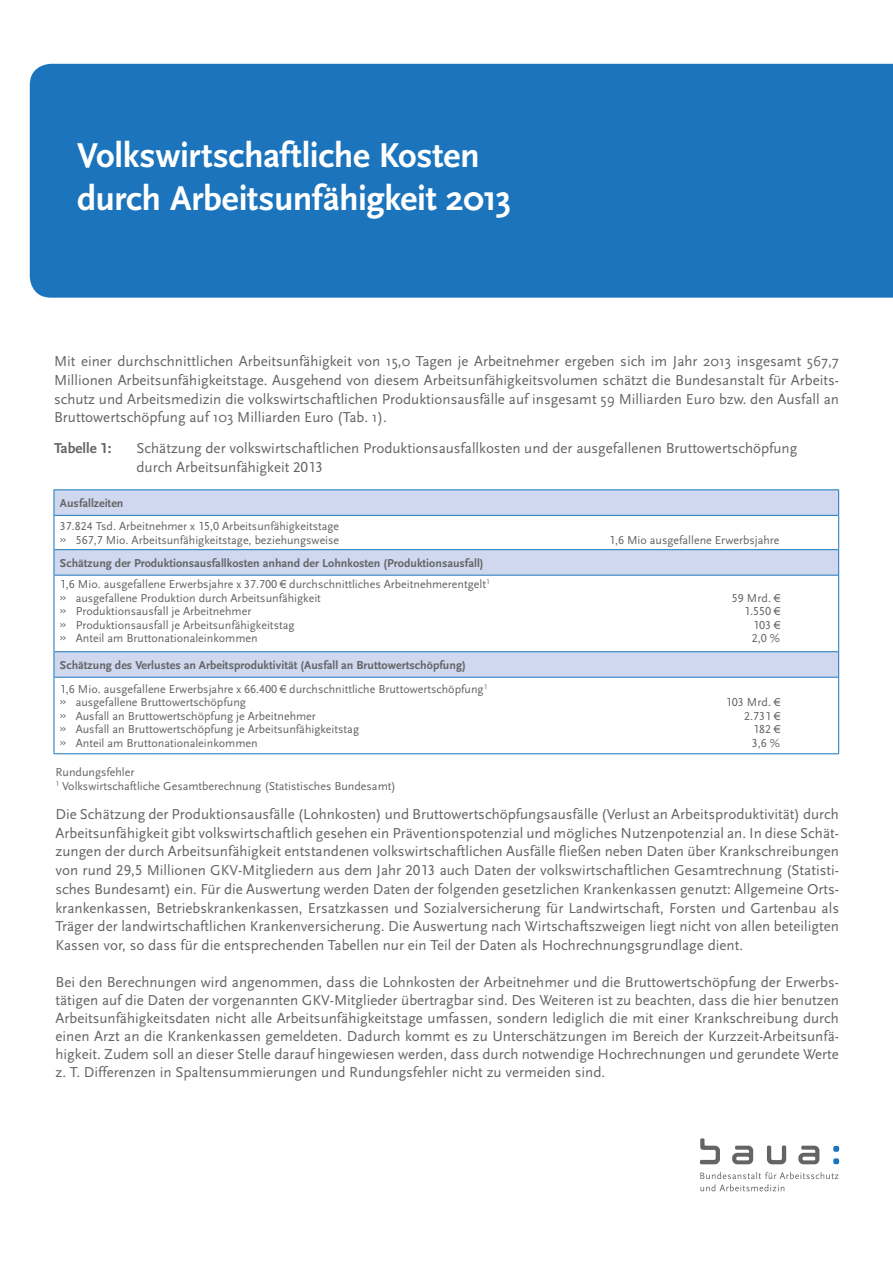
<style>
.page{position:relative;width:893px;height:1263px;background:#fff}
.page>*{position:absolute;margin:0;border:0;box-sizing:border-box;transform-origin:0 0}
.Autoren12pweiß{font:700 36px "Scala Sans Pro";letter-spacing:-.01em;color:#fff}
.Aufzählung_2{font:15px/18.8px "Scala Sans Pro";color:#636466;text-align:justify}
.Fließt10p{font:15px/18.8px "Scala Sans Pro";color:#636466;text-align:justify}
.Fließt10p-2{font:700 15px "Scala Sans Pro";color:#636466}
.Aufzählung_2-2{font:12px "Scala Sans Pro";color:#636466}
.t1{font:700 12px "Scala Sans Pro";color:#636466}
</style>
<div class="page">
<div style="left:30px;top:64px;width:863px;height:234px;background:#1c75bc"></div>
<svg style="left:55px;top:490px;width:783px;height:25px;background:#cbd6ec"></svg>
<svg style="left:55px;top:550px;width:783px;height:127px"></svg>
<hr style="left:54px;top:489px;width:785px;height:1px;background:#1c75bc">
<svg style="left:54px;top:490px;width:1px;height:25px"></svg>
<svg style="left:838px;top:490px;width:1px;height:25px"></svg>
<hr style="left:54px;top:515px;width:1px;height:35px;background:#1c75bc">
<hr style="left:838px;top:515px;width:1px;height:35px;background:#1c75bc">
<svg style="left:54px;top:550px;width:1px;height:25px"></svg>
<svg style="left:838px;top:550px;width:1px;height:25px"></svg>
<hr style="left:54px;top:575px;width:1px;height:77px;background:#1c75bc">
<hr style="left:838px;top:575px;width:1px;height:77px;background:#1c75bc">
<svg style="left:54px;top:652px;width:1px;height:25px"></svg>
<svg style="left:838px;top:652px;width:1px;height:25px"></svg>
<hr style="left:54px;top:677px;width:1px;height:76px;background:#1c75bc">
<hr style="left:838px;top:677px;width:1px;height:76px;background:#1c75bc">
<hr style="left:54px;top:753px;width:785px;height:1px;background:#1c75bc">
<hr style="left:54px;top:515px;width:784px;height:1px;background:#1c75bc">
<hr style="left:54px;top:549px;width:784px;height:1px;background:#1c75bc">
<hr style="left:54px;top:575px;width:784px;height:1px;background:#1c75bc">
<hr style="left:54px;top:651px;width:784px;height:1px;background:#1c75bc">
<hr style="left:54px;top:677px;width:784px;height:1px;background:#1c75bc">
<svg style="left:833px;top:1158px;width:6px;height:6px"></svg>
<svg style="left:833px;top:1146px;width:6px;height:6px"></svg>
<svg style="left:700px;top:1172px;width:138px;height:19px"></svg>
<svg style="left:700px;top:1138px;width:20px;height:26px"></svg>
<svg style="left:767px;top:1145px;width:19px;height:19px"></svg>
<svg style="left:732px;top:1146px;width:21px;height:18px"></svg>
<svg style="left:798px;top:1146px;width:21px;height:18px"></svg>
<p class="Autoren12pweiß" style="left:77px;top:134px;width:404px">Volkswirtschaftliche Kosten</p>
<p class="Autoren12pweiß" style="left:77px;top:177px;width:436px">durch Arbeitsunfähigkeit 2013</p>
<p class="Fließt10p" style="left:54px;top:352px;width:786px">Mit einer durchschnittlichen Arbeitsunfähigkeit von 15,0 Tagen je Arbeitnehmer ergeben sich im Jahr 2013 insgesamt 567,7<br>Millionen Arbeitsunfähigkeitstage. Ausgehend von diesem Arbeitsunfähigkeitsvolumen schätzt die Bundesanstalt für Arbeits&shy;schutz und Arbeitsmedizin die volkswirtschaftlichen Produktionsausfälle auf insgesamt 59 Milliarden Euro bzw. den Ausfall an Bruttowertschöpfung auf 103 Milliarden Euro (Tab. 1).</p>
<p class="Fließt10p-2" style="left:54px;top:440px;width:59px">Tabelle 1:</p>
<p class="Fließt10p" style="left:136px;top:439px;width:662px">Schätzung der volkswirtschaftlichen Produktionsausfallkosten und der ausgefallenen Bruttowertschöpfung durch Arbeitsunfähigkeit 2013</p>
<p class="t1" style="left:60px;top:496px;width:65px">Ausfallzeiten</p>
<p class="Aufzählung_2-2" style="left:60px;top:519px;width:281px">37.824 Tsd. Arbeitnehmer x 15,0 Arbeitsunfähigkeitstage</p>
<p class="Aufzählung_2-2" style="left:60px;top:533px;width:281px">» 567,7 Mio. Arbeitsunfähigkeitstage, beziehungsweise</p>
<p class="Aufzählung_2-2" style="left:609px;top:533px;width:172px">1,6 Mio ausgefallene Erwerbsjahre</p>
<p class="t1" style="left:60px;top:556px;width:425px">Schätzung der Produktionsausfallkosten anhand der Lohnkosten (Produktionsausfall)</p>
<p class="Aufzählung_2-2" style="left:60px;top:577px;width:431px">1,6 Mio. ausgefallene Erwerbsjahre x 37.700 € durchschnittliches Arbeitnehmerentgelt<sup>1</sup></p>
<p class="Aufzählung_2-2" style="left:60px;top:591px;width:263px">» ausgefallene Produktion durch Arbeitsunfähigkeit</p>
<p class="Aufzählung_2-2" style="left:732px;top:591px;width:50px">59 Mrd. €</p>
<p class="Aufzählung_2-2" style="left:60px;top:604px;width:193px">» Produktionsausfall je Arbeitnehmer</p>
<p class="Aufzählung_2-2" style="left:744px;top:604px;width:38px">1.550 €</p>
<p class="Aufzählung_2-2" style="left:60px;top:618px;width:236px">» Produktionsausfall je Arbeitsunfähigkeitstag</p>
<p class="Aufzählung_2-2" style="left:753px;top:618px;width:28px">103 €</p>
<p class="Aufzählung_2-2" style="left:60px;top:631px;width:199px">» Anteil am Bruttonationaleinkommen</p>
<p class="Aufzählung_2-2" style="left:752px;top:631px;width:30px">2,0 %</p>
<p class="t1" style="left:60px;top:658px;width:407px">Schätzung des Verlustes an Arbeitsproduktivität (Ausfall an Bruttowertschöpfung)</p>
<p class="Aufzählung_2-2" style="left:60px;top:682px;width:429px">1,6 Mio. ausgefallene Erwerbsjahre x 66.400 € durchschnittliche Bruttowertschöpfung<sup>1</sup></p>
<p class="Aufzählung_2-2" style="left:60px;top:695px;width:187px">» ausgefallene Bruttowertschöpfung</p>
<p class="Aufzählung_2-2" style="left:726px;top:695px;width:56px">103 Mrd. €</p>
<p class="Aufzählung_2-2" style="left:60px;top:709px;width:257px">» Ausfall an Bruttowertschöpfung je Arbeitnehmer</p>
<p class="Aufzählung_2-2" style="left:744px;top:709px;width:38px">2.731 €</p>
<p class="Aufzählung_2-2" style="left:60px;top:722px;width:301px">» Ausfall an Bruttowertschöpfung je Arbeitsunfähigkeitstag</p>
<p class="Aufzählung_2-2" style="left:753px;top:722px;width:28px">182 €</p>
<p class="Aufzählung_2-2" style="left:60px;top:736px;width:199px">» Anteil am Bruttonationaleinkommen</p>
<p class="Aufzählung_2-2" style="left:752px;top:736px;width:30px">3,6 %</p>
<p class="Aufzählung_2-2" style="left:56px;top:765px;width:80px">Rundungsfehler</p>
<p class="Aufzählung_2-2" style="left:56px;top:779px;width:342px"><sup>1</sup> Volkswirtschaftliche Gesamtberechnung (Statistisches Bundesamt)</p>
<p class="Aufzählung_2" style="left:56px;top:804px;width:785px">Die Schätzung der Produktionsausfälle (Lohnkosten) und Bruttowertschöpfungsausfälle (Verlust an Arbeitsproduktivität) durch Arbeitsunfähigkeit gibt volkswirtschaftlich gesehen ein Präventionspotenzial und mögliches Nutzenpotenzial an. In diese Schät&shy;zungen der durch Arbeitsunfähigkeit entstandenen volkswirtschaftlichen Ausfälle fließen neben Daten über Krankschreibungen von rund 29,5 Millionen GKV-Mitgliedern aus dem Jahr 2013 auch Daten der volkswirtschaftlichen Gesamtrechnung (Statisti&shy;sches Bundesamt) ein. Für die Auswertung werden Daten der folgenden gesetzlichen Krankenkassen genutzt: Allgemeine Orts&shy;krankenkassen, Betriebskrankenkassen, Ersatzkassen und Sozialversicherung für Landwirtschaft, Forsten und Gartenbau als Träger der landwirtschaftlichen Krankenversicherung. Die Auswertung nach Wirtschaftszweigen liegt nicht von allen beteiligten Kassen vor, so dass für die entsprechenden Tabellen nur ein Teil der Daten als Hochrechnungsgrundlage dient.</p>
<p class="Aufzählung_2" style="left:56px;top:973px;width:785px;line-height:18px">Bei den Berechnungen wird angenommen, dass die Lohnkosten der Arbeitnehmer und die Bruttowertschöpfung der Erwerbs&shy;tätigen auf die Daten der vorgenannten GKV-Mitglieder übertragbar sind. Des Weiteren ist zu beachten, dass die hier benutzen Arbeitsunfähigkeitsdaten nicht alle Arbeitsunfähigkeitstage umfassen, sondern lediglich die mit einer Krankschreibung durch einen Arzt an die Krankenkassen gemeldeten. Dadurch kommt es zu Unterschätzungen im Bereich der Kurzzeit-Arbeitsunfä&shy;higkeit. Zudem soll an dieser Stelle darauf hingewiesen werden, dass durch notwendige Hochrechnungen und gerundete Werte</p>
<p class="Aufzählung_2" style="left:56px;top:1062px;width:551px">z. T. Differenzen in Spaltensummierungen und Rundungsfehler nicht zu vermeiden sind.</p>
</div>
